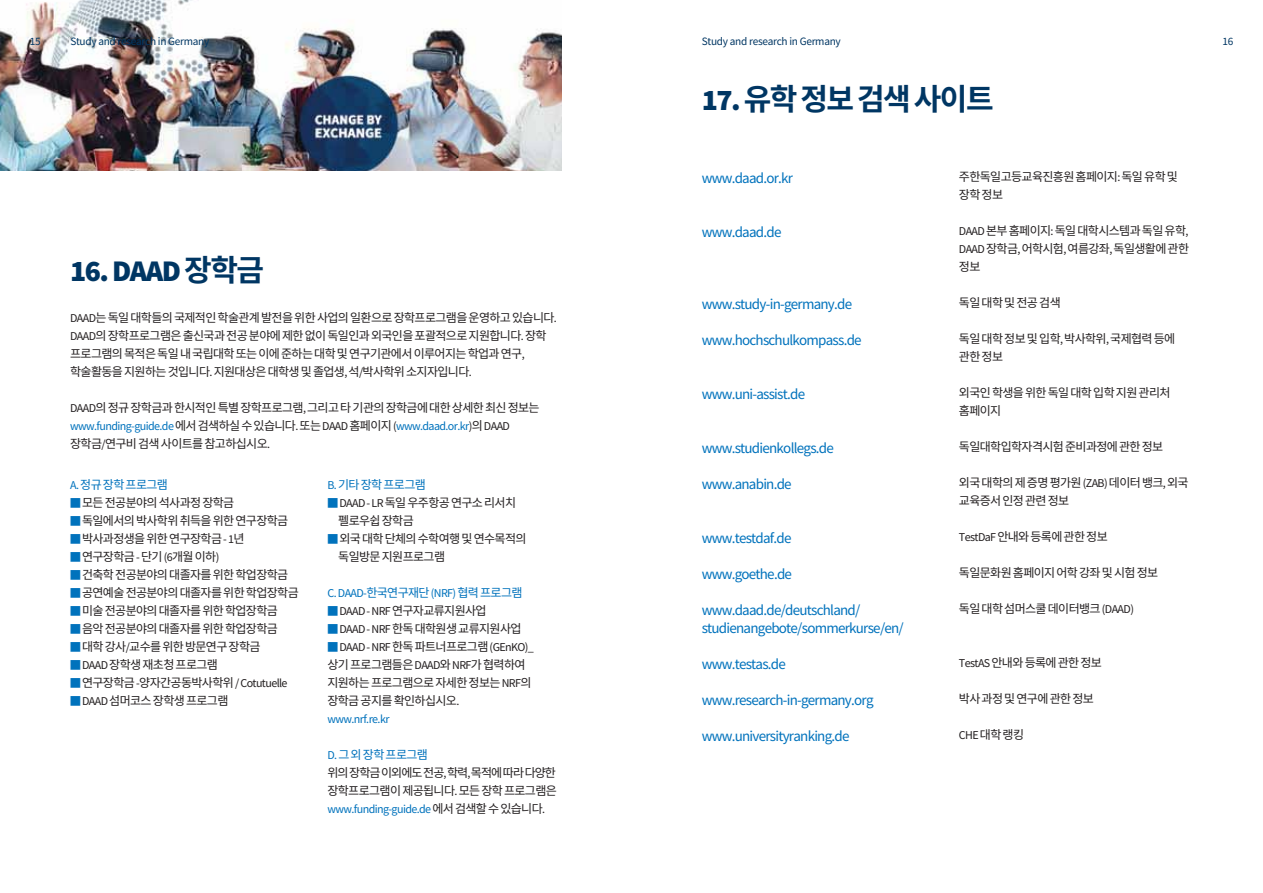
<style>
.page{position:relative;width:1263px;height:893px;background:#fff}
.page>*{position:absolute;margin:0;border:0;box-sizing:border-box;transform-origin:0 0}
.t1{font:700 30px "Source Han Sans HWK";letter-spacing:-.05em;color:#003663}
.t2{font:900 30px "Source Sans Pro";letter-spacing:-.05em;color:#003663}
.t3{font:15px/18px "Source Sans Pro";letter-spacing:-.05em;color:#0072bc}
.t4{font:12px/18px "Source Han Sans HWK";letter-spacing:-.05em;color:#231f20}
.t5{font:12px "Source Sans Pro";letter-spacing:-.05em;color:#0072bc}
.t6{font:12px "Source Sans Pro";letter-spacing:-.05em;color:#231f20}
.t7{font:12px "Source Han Sans HWK";letter-spacing:-.05em;color:#0072bc}
.t8{font:12px "Source Han Sans HWK";letter-spacing:.025em;color:#231f20}
.t9{font:11.25px "Source Sans Pro";letter-spacing:-.025em;color:#003663}
.s1{font-family:"Source Han Sans HWK";font-weight:700}
.s2{font-family:"Source Sans Pro"}
.s3{font-family:"Source Han Sans HWK";color:#231f20}
.s4{color:#231f20}
.s5{font-family:"Source Sans Pro";color:#0072bc}
.s6{font-family:"Source Han Sans HWK"}
.s7{color:#0072bc}
.s8{font-family:"Source Sans Pro";font-weight:900}
</style>
<div class="page">
<img style="left:0;top:0;width:561px;height:170px">
<p class="t9" style="left:70px;top:35px;width:140px">Study and research in Germany</p>
<p class="t9" style="left:702px;top:35px;width:140px">Study and research in Germany</p>
<p class="t9" style="left:30px;top:35px;width:12px">15</p>
<p class="t9" style="left:1222px;top:35px;width:12px">16</p>
<h1 class="t2" style="left:70px;top:250px;width:195px">16. DAAD <span class="s1">장학금</span></h1>
<p class="t4" style="left:70px;top:309px;width:488px"><span class="s2">DAAD</span>는독일대학들의국제적인학술관계발전을위한사업의일환으로장학프로그램을운영하고있습니다<span class="s2">.<br>DAAD</span>의장학프로그램은출신국과전공분야에제한없이독일인과외국인을포괄적으로지원합니다<span class="s2">.</span> 장학 프로그램의목적은독일내국립대학또는이에준하는대학및연구기관에서이루어지는학업과연구<span class="s2">, </span>학술활동을지원하는것입니다<span class="s2">.</span> 지원대상은대학생및졸업생<span class="s2">,</span> 석<span class="s2">/</span>박사학위소지자입니다<span class="s2">.</span></p>
<p class="t4" style="left:70px;top:399px;width:471px"><span class="s2">DAAD</span>의정규장학금과한시적인특별장학프로그램<span class="s2">,</span> 그리고타기관의장학금에대한상세한최신정보는</p>
<p class="t5" style="left:70px;top:419px;width:441px">www.funding-guide.de<span class="s3">에서검색하실수있습니다</span><span class="s4">.</span> <span class="s3">또는</span> <span class="s4">DAAD</span> <span class="s3">홈페이지</span> <span class="s4">(</span>www.daad.or.kr<span class="s4">)</span><span class="s3">의</span> <span class="s4">DAAD</span></p>
<p class="t4" style="left:70px;top:435px;width:201px">장학금<span class="s2">/</span>연구비검색사이트를참고하십시오<span class="s2">.</span></p>
<p class="t7" style="left:70px;top:478px;width:99px"><span class="s2">A.</span> 정규장학프로그램</p>
<p class="t4" style="left:70px;top:494px;width:166px"><span class="s5">■</span>모든전공분야의석사과정장학금</p>
<p class="t4" style="left:70px;top:512px;width:220px"><span class="s5">■</span>독일에서의박사학위취득을위한연구장학금</p>
<p class="t4" style="left:70px;top:530px;width:176px"><span class="s5">■</span>박사과정생을위한연구장학금 <span class="s2">- 1</span>년</p>
<p class="t4" style="left:70px;top:548px;width:151px"><span class="s5">■</span>연구장학금 <span class="s2">-</span> 단기 <span class="s2">(6</span>개월이하<span class="s2">)</span></p>
<p class="t4" style="left:70px;top:566px;width:220px"><span class="s5">■</span>건축학전공분야의대졸자를위한학업장학금</p>
<p class="t4" style="left:70px;top:584px;width:230px"><span class="s5">■</span>공연예술전공분야의대졸자를위한학업장학금</p>
<p class="t4" style="left:70px;top:602px;width:209px"><span class="s5">■</span>미술전공분야의대졸자를위한학업장학금</p>
<p class="t4" style="left:70px;top:620px;width:209px"><span class="s5">■</span>음악전공분야의대졸자를위한학업장학금</p>
<p class="t4" style="left:70px;top:638px;width:192px"><span class="s5">■</span>대학강사<span class="s2">/</span>교수를위한방문연구장학금</p>
<p class="t4" style="left:70px;top:656px;width:149px"><span class="s5">■</span> <span class="s2">DAAD</span> 장학생재초청프로그램</p>
<p class="t4" style="left:70px;top:674px;width:219px"><span class="s5">■</span>연구장학금 <span class="s2">-</span>양자간공동박사학위 <span class="s2">/ Cotutuelle</span></p>
<p class="t4" style="left:70px;top:692px;width:160px"><span class="s5">■</span> <span class="s2">DAAD</span> 섬머코스장학생프로그램</p>
<p class="t7" style="left:327px;top:478px;width:100px"><span class="s2">B.</span> 기타장학프로그램</p>
<p class="t4" style="left:338px;top:494px;width:179px;text-indent:-11px"><span class="s5">■</span> <span class="s2">DAAD - LR</span> 독일우주항공연구소리서치 펠로우쉽장학금</p>
<p class="t4" style="left:338px;top:530px;width:190px;text-indent:-11px"><span class="s5">■</span>외국대학단체의수학여행및연수목적의 독일방문지원프로그램</p>
<p class="t5" style="left:327px;top:586px;width:197px">C. DAAD-<span class="s6">한국연구재단</span> (NRF) <span class="s6">협력프로그램</span></p>
<p class="t4" style="left:327px;top:602px;width:161px"><span class="s5">■</span> <span class="s2">DAAD - NRF</span> 연구자교류지원사업</p>
<p class="t4" style="left:327px;top:620px;width:196px"><span class="s5">■</span> <span class="s2">DAAD - NRF</span> 한독대학원생교류지원사업</p>
<p class="t6" style="left:327px;top:640px;width:208px"><span class="s7">■</span> DAAD - NRF <span class="s6">한독파트너프로그램</span> (GEnKO)_</p>
<p class="t4" style="left:327px;top:656px;width:205px">상기프로그램들은 <span class="s2">DAAD</span>와 <span class="s2">NRF</span>가협력하여 지원하는프로그램으로자세한정보는 <span class="s2">NRF</span>의 장학금공지를확인하십시오<span class="s2">.</span></p>
<p class="t5" style="left:327px;top:712px;width:64px">www.nrf.re.kr</p>
<p class="t4" style="left:327px;top:746px;width:231px"><span class="s5">D.</span> <span class="s7">그외장학프로그램<br></span>위의장학금이외에도전공<span class="s2">,</span> 학력<span class="s2">,</span> 목적에따라다양한 장학프로그램이제공됩니다<span class="s2">.</span> 모든장학프로그램은</p>
<p class="t5" style="left:327px;top:802px;width:219px">www.funding-guide.de<span class="s3">에서검색할수있습니다</span><span class="s4">.</span></p>
<h1 class="t1" style="left:702px;top:82px;width:293px"><span class="s8">17.</span> 유학정보검색사이트</h1>
<p class="t3" style="left:702px;top:168px;width:93px">www.daad.or.kr</p>
<p class="t3" style="left:702px;top:222px;width:81px">www.daad.de</p>
<p class="t3" style="left:702px;top:294px;width:152px">www.study-in-germany.de</p>
<p class="t3" style="left:702px;top:330px;width:162px">www.hochschulkompass.de</p>
<p class="t3" style="left:702px;top:384px;width:105px">www.uni-assist.de</p>
<p class="t3" style="left:702px;top:438px;width:134px">www.studienkollegs.de</p>
<p class="t3" style="left:702px;top:474px;width:92px">www.anabin.de</p>
<p class="t3" style="left:702px;top:528px;width:91px">www.testdaf.de</p>
<p class="t3" style="left:702px;top:564px;width:92px">www.goethe.de</p>
<p class="t3" style="left:702px;top:600px;width:204px">www.daad.de/deutschland/ studienangebote/sommerkurse/en/</p>
<p class="t3" style="left:702px;top:654px;width:86px">www.testas.de</p>
<p class="t3" style="left:702px;top:690px;width:173px">www.research-in-germany.org</p>
<p class="t3" style="left:702px;top:726px;width:149px">www.universityranking.de</p>
<p class="t4" style="left:959px;top:167px;width:220px">주한독일고등교육진흥원홈페이지<span class="s2">:</span> 독일유학및 장학정보</p>
<p class="t4" style="left:959px;top:221px;width:232px;text-align:justify"><span class="s2">DAAD</span> 본부홈페이지<span class="s2">:</span> 독일대학시스템과독일유학<span class="s2">, DAAD</span> 장학금<span class="s2">,</span> 어학시험<span class="s2">,</span> 여름강좌<span class="s2">,</span> 독일생활에관한 정보</p>
<p class="t8" style="left:959px;top:295px;width:103px">독일대학및전공검색</p>
<p class="t4" style="left:959px;top:329px;width:218px">독일대학정보및입학<span class="s2">,</span> 박사학위<span class="s2">,</span> 국제협력등에 관한정보</p>
<p class="t4" style="left:959px;top:383px;width:213px">외국인학생을위한독일대학입학지원관리처 홈페이지</p>
<p class="t4" style="left:959px;top:437px;width:206px">독일대학입학자격시험준비과정에관한정보</p>
<p class="t4" style="left:959px;top:473px;width:231px">외국대학의제증명평가원 <span class="s2">(ZAB)</span> 데이터뱅크<span class="s2">,</span> 외국 교육증서인정관련정보</p>
<p class="t4" style="left:959px;top:527px;width:150px"><span class="s2">TestDaF</span> 안내와등록에관한정보</p>
<p class="t4" style="left:959px;top:563px;width:201px">독일문화원홈페이지어학강좌및시험정보</p>
<p class="t4" style="left:959px;top:599px;width:177px">독일대학섬머스쿨데이터뱅크 <span class="s2">(DAAD)</span></p>
<p class="t4" style="left:959px;top:653px;width:145px"><span class="s2">TestAS</span> 안내와등록에관한정보</p>
<p class="t4" style="left:959px;top:689px;width:136px">박사과정및연구에관한정보</p>
<p class="t4" style="left:959px;top:725px;width:67px"><span class="s2">CHE</span> 대학랭킹</p>
</div>
